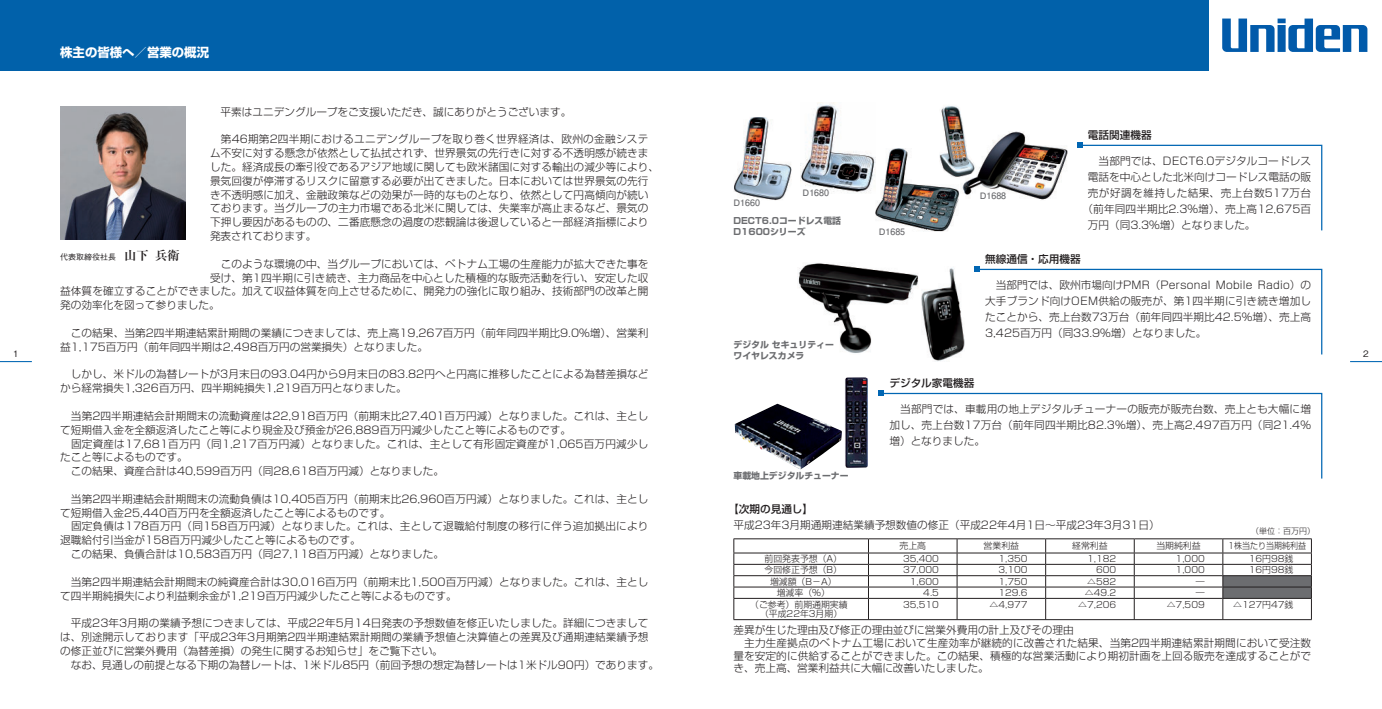
<style>
.page{position:relative;width:1382px;height:709px;background:#fff}
.page>*{position:absolute;margin:0;border:0;box-sizing:border-box;transform-origin:0 0}
.t1{font:12.38px "Shin Go Pr 5 Bold 90 pv RKSJ H";color:#fff}
.t2{font:10.62px/13.9px "Shin Go Pr 5 Light 90 pv RKSJ H";letter-spacing:.005em;color:#231f20}
.t3{font:10.62px "Shin Go Pr 5 Medium 90 pv RKSJ H";color:#231f20}
.t4{font:10.62px "Shin Go Pr 5 Light 90 pv RKSJ H";letter-spacing:.045em;color:#231f20}
.t5{font:8.88px/8.9px "Shin Go Pr 5 Light 90 pv RKSJ H";color:#231f20;text-align:center}
.t6{font:8.88px/10.6px "Shin Go Pr 5 Bold 90 pv RKSJ H";color:#6c6d70}
.t7{font:8.88px "Futo Go B101 Pr 5 Bold 90 pv RKSJ H";color:#6c6d70}
.t8{font:8.88px "Shin Go Pr 5 Light 90 pv RKSJ H";color:#231f20;scale:.9 1}
.t9{font:8.88px "Gothic BBB Pr 5 Medium 90 pv RKSJ H";color:#231f20}
.t10{font:8px "Gothic BBB Pr 5 Medium 90 pv RKSJ H";color:#231f20}
.t11{font:8px "Shin Go Pr 5 Light 90 pv RKSJ H";color:#231f20}
.s1{font-family:"Ryumin Pr 5 Bold 90 pv RKSJ H";font-size:12.38px}
</style>
<div class="page">
<div style="left:0;top:0;width:691px;height:71px;background:#0161aa"></div>
<div style="left:691px;top:0;width:517px;height:71px;background:#0161aa"></div>
<img style="left:798px;top:263px;width:121px;height:90px">
<hr style="left:733px;top:538px;width:135px;height:1px;background:#231f20">
<hr style="left:868px;top:538px;width:89px;height:1px;background:#231f20">
<hr style="left:957px;top:538px;width:89px;height:1px;background:#231f20">
<hr style="left:1046px;top:538px;width:88px;height:1px;background:#231f20">
<hr style="left:1134px;top:538px;width:89px;height:1px;background:#231f20">
<hr style="left:1223px;top:538px;width:89px;height:1px;background:#231f20">
<hr style="left:733px;top:552px;width:135px;height:1px;background:#231f20">
<hr style="left:868px;top:552px;width:89px;height:1px;background:#231f20">
<hr style="left:957px;top:552px;width:89px;height:1px;background:#231f20">
<hr style="left:1046px;top:552px;width:88px;height:1px;background:#231f20">
<hr style="left:1134px;top:552px;width:89px;height:1px;background:#231f20">
<hr style="left:733px;top:564px;width:135px;height:1px;background:#231f20">
<hr style="left:868px;top:564px;width:89px;height:1px;background:#231f20">
<hr style="left:957px;top:564px;width:89px;height:1px;background:#231f20">
<hr style="left:1046px;top:564px;width:88px;height:1px;background:#231f20">
<hr style="left:1134px;top:564px;width:89px;height:1px;background:#231f20">
<hr style="left:733px;top:575px;width:135px;height:1px;background:#231f20">
<hr style="left:868px;top:575px;width:89px;height:1px;background:#231f20">
<hr style="left:957px;top:575px;width:89px;height:1px;background:#231f20">
<hr style="left:1046px;top:575px;width:88px;height:1px;background:#231f20">
<hr style="left:1134px;top:575px;width:89px;height:1px;background:#231f20">
<hr style="left:733px;top:586px;width:135px;height:1px;background:#231f20">
<hr style="left:868px;top:586px;width:89px;height:1px;background:#231f20">
<hr style="left:957px;top:586px;width:89px;height:1px;background:#231f20">
<hr style="left:1046px;top:586px;width:88px;height:1px;background:#231f20">
<hr style="left:1134px;top:586px;width:89px;height:1px;background:#231f20">
<hr style="left:733px;top:598px;width:135px;height:1px;background:#231f20">
<svg style="left:733px;top:539px;width:1px;height:80px"></svg>
<hr style="left:868px;top:598px;width:89px;height:1px;background:#231f20">
<svg style="left:868px;top:539px;width:1px;height:80px"></svg>
<hr style="left:957px;top:598px;width:89px;height:1px;background:#231f20">
<svg style="left:957px;top:539px;width:1px;height:80px"></svg>
<hr style="left:1046px;top:598px;width:88px;height:1px;background:#231f20">
<svg style="left:1045px;top:539px;width:1px;height:80px"></svg>
<hr style="left:1134px;top:598px;width:89px;height:1px;background:#231f20">
<svg style="left:1134px;top:539px;width:1px;height:80px"></svg>
<svg style="left:1222px;top:539px;width:90px;height:80px"></svg>
<hr style="left:733px;top:619px;width:579px;height:1px;background:#231f20">
<img style="left:60px;top:106px;width:125px;height:133px">
<img style="left:962px;top:131px;width:106px;height:69px">
<img style="left:875px;top:149px;width:85px;height:83px">
<img style="left:734px;top:117px;width:58px;height:83px">
<img style="left:735px;top:377px;width:133px;height:92px">
<img style="left:921px;top:268px;width:44px;height:93px">
<img style="left:939px;top:106px;width:37px;height:73px">
<img style="left:801px;top:103px;width:74px;height:90px">
<svg style="left:1077px;top:143px;width:246px;height:88px"></svg>
<svg style="left:974px;top:267px;width:349px;height:88px"></svg>
<svg style="left:879px;top:391px;width:444px;height:88px"></svg>
<hr style="left:0;top:361px;width:32px;height:1px;background:#0166b3">
<hr style="left:1350px;top:361px;width:32px;height:1px;background:#0166b3">
<svg style="left:1222px;top:19px;width:145px;height:33px"></svg>
<p class="t1" style="left:60px;top:48px;width:150px">株主の皆様へ／営業の概況</p>
<p class="t2" style="left:210px;top:106px;width:363px">　平素はユニデングループをご支援いただき、誠にありがとうございます。</p>
<p class="t2" style="left:210px;top:134px;width:451px">　第46期第2四半期におけるユニデングループを取り巻く世界経済は、欧州の金融システム不安に対する懸念が依然として払拭されず、世界景気の先行きに対する不透明感が続きました。経済成長の牽引役であるアジア地域に関しても欧米諸国に対する輸出の減少等により、景気回復が停滞するリスクに留意する必要が出てきました。日本においては世界景気の先行き不透明感に加え、金融政策などの効果が一時的なものとなり、依然として円高傾向が続いております。当グループの主力市場である北米に関しては、失業率が高止まるなど、景気の下押し要因があるものの、二番底懸念の過度の悲観論は後退していると一部経済指標により発表されております。</p>
<p class="t2" style="left:210px;top:258px;width:440px">　このような環境の中、当グループにおいては、ベトナム工場の生産能力が拡大できた事を</p>
<p class="t2" style="left:210px;top:272px;width:440px">受け、第1四半期に引き続き、主力商品を中心とした積極的な販売活動を行い、安定した収</p>
<p class="t2" style="left:60px;top:286px;width:590px">益体質を確立することができました。加えて収益体質を向上させるために、開発力の強化に取り組み、技術部門の改革と開</p>
<p class="t2" style="left:60px;top:300px;width:161px">発の効率化を図って参りました。</p>
<p class="t2" style="left:60px;top:327px;width:590px">　この結果、当第2四半期連結累計期間の業績につきましては、売上高19,267百万円（前年同四半期比9.0％増）、営業利益1,175百万円（前年同四半期は2,498百万円の営業損失）となりました。</p>
<p class="t2" style="left:60px;top:369px;width:590px">　しかし、米ドルの為替レートが3月末日の93.04円から9月末日の83.82円へと円高に推移したことによる為替差損などから経常損失1,326百万円、四半期純損失1,219百万円となりました。</p>
<p class="t2" style="left:60px;top:410px;width:590px">　当第2四半期連結会計期間末の流動資産は22,918百万円（前期末比27,401百万円減）となりました。これは、主として短期借入金を全額返済したこと等により現金及び預金が26,889百万円減少したこと等によるものです。<br>　固定資産は17,681百万円（同1,217百万円減）となりました。これは、主として有形固定資産が1,065百万円減少したこと等によるものです。<br>　この結果、資産合計は40,599百万円（同28,618百万円減）となりました。</p>
<p class="t2" style="left:60px;top:493px;width:590px">　当第2四半期連結会計期間末の流動負債は10,405百万円（前期末比26,960百万円減）となりました。これは、主として短期借入金25,440百万円を全額返済したこと等によるものです。<br>　固定負債は178百万円（同158百万円減）となりました。これは、主として退職給付制度の移行に伴う追加拠出により退職給付引当金が158百万円減少したこと等によるものです。<br>　この結果、負債合計は10,583百万円（同27,118百万円減）となりました。</p>
<p class="t2" style="left:60px;top:576px;width:590px">　当第2四半期連結会計期間末の純資産合計は30,016百万円（前期末比1,500百万円減）となりました。これは、主として四半期純損失により利益剰余金が1,219百万円減少したこと等によるものです。</p>
<p class="t2" style="left:60px;top:617px;width:600px">　平成23年3月期の業績予想につきましては、平成22年5月14日発表の予想数値を修正いたしました。詳細につきましては、別途開示しております「平成23年3月期第2四半期連結累計期間の業績予想値と決算値との差異及び通期連結業績予想の修正並びに営業外費用（為替差損）の発生に関するお知らせ」をご覧下さい。<br>　なお、見通しの前提となる下期の為替レートは、1米ドル85円（前回予想の想定為替レートは1米ドル90円）であります。</p>
<p class="t3" style="left:1088px;top:131px;width:65px">電話関連機器</p>
<p class="t2" style="left:1088px;top:156px;width:225px">　当部門では、DECT6.0デジタルコードレス</p>
<p class="t2" style="left:1088px;top:172px;width:225px">電話を中心とした北米向けコードレス電話の販</p>
<p class="t4" style="left:1088px;top:189px;width:225px">売が好調を維持した結果、売上台数517万台</p>
<p class="t2" style="left:1082px;top:204px;width:230px">（前年同四半期比2.3％増）、売上高12,675百</p>
<p class="t2" style="left:1088px;top:220px;width:169px">万円（同3.3％増）となりました。</p>
<p class="t7" style="left:803px;top:190px;width:28px">D1680</p>
<p class="t7" style="left:980px;top:192px;width:28px">D1688</p>
<p class="t7" style="left:733px;top:200px;width:28px">D1660</p>
<p class="t6" style="left:733px;top:216px;width:109px">DECT6.0コードレス電話<br>D1600シリーズ</p>
<p class="t7" style="left:879px;top:228px;width:28px">D1685</p>
<p class="t10" style="left:60px;top:254px;width:121px">代表取締役社長　<span class="s1">山下　兵衛</span></p>
<p class="t3" style="left:985px;top:255px;width:97px">無線通信・応用機器</p>
<p class="t2" style="left:985px;top:279px;width:327px;line-height:16px;text-align:justify">　当部門では、欧州市場向けPMR（Personal Mobile Radio）の大手ブランド向けOEM供給の販売が、第1四半期に引き続き増加したことから、売上台数73万台（前年同四半期比42.5％増）、売上高3,425百万円（同33.9％増）となりました。</p>
<p class="t6" style="left:733px;top:341px;width:102px">デジタル セキュリティー</p>
<p class="t9" style="left:13px;top:350px;width:7px">1</p>
<p class="t6" style="left:733px;top:351px;width:72px">ワイヤレスカメラ</p>
<p class="t9" style="left:1363px;top:350px;width:7px">2</p>
<p class="t3" style="left:889px;top:379px;width:87px">デジタル家電機器</p>
<p class="t2" style="left:889px;top:403px;width:423px;line-height:16px;text-align:justify">　当部門では、車載用の地上デジタルチューナーの販売が販売台数、売上とも大幅に増加し、売上台数17万台（前年同四半期比82.3％増）、売上高2,497百万円（同21.4％増）となりました。</p>
<p class="t6" style="left:733px;top:472px;width:117px">車載地上デジタルチューナー</p>
<p class="t3" style="left:728px;top:505px;width:87px">【次期の見通し】</p>
<p class="t2" style="left:733px;top:519px;width:428px">平成23年3月期通期連結業績予想数値の修正（平成22年4月1日～平成23年3月31日）</p>
<p class="t11" style="left:1251px;top:528px;width:65px">（単位：百万円）</p>
<p class="t5" style="left:899px;top:542px;width:28px">売上高</p>
<p class="t5" style="left:984px;top:542px;width:37px">営業利益</p>
<p class="t5" style="left:1072px;top:542px;width:37px">経常利益</p>
<p class="t5" style="left:1156px;top:542px;width:46px">当期純利益</p>
<p class="t8" style="left:1228px;top:542px;width:88px">1株当たり当期純利益</p>
<p class="t5" style="left:765px;top:555px;width:79px">前回発表予想（A）</p>
<p class="t5" style="left:903px;top:555px;width:37px">35,400</p>
<p class="t5" style="left:998px;top:555px;width:31px">1,350</p>
<p class="t5" style="left:1087px;top:555px;width:31px">1,182</p>
<p class="t5" style="left:1176px;top:555px;width:31px">1,000</p>
<p class="t5" style="left:1249px;top:555px;width:46px">16円98銭</p>
<p class="t5" style="left:765px;top:567px;width:79px">今回修正予想（B）</p>
<p class="t5" style="left:903px;top:567px;width:37px">37,000</p>
<p class="t5" style="left:998px;top:567px;width:31px">3,100</p>
<p class="t5" style="left:1096px;top:567px;width:22px">600</p>
<p class="t5" style="left:1176px;top:567px;width:31px">1,000</p>
<p class="t5" style="left:1249px;top:567px;width:46px">16円98銭</p>
<p class="t5" style="left:770px;top:578px;width:68px">増減額（B－A）</p>
<p class="t5" style="left:910px;top:578px;width:31px">1,600</p>
<p class="t5" style="left:998px;top:578px;width:31px">1,750</p>
<p class="t5" style="left:1087px;top:578px;width:31px">△582</p>
<p class="t5" style="left:1196px;top:578px;width:10px">―</p>
<p class="t5" style="left:777px;top:589px;width:55px">増減率（％）</p>
<p class="t5" style="left:923px;top:589px;width:17px">4.5</p>
<p class="t5" style="left:998px;top:589px;width:31px">129.6</p>
<p class="t5" style="left:1085px;top:589px;width:33px">△49.2</p>
<p class="t5" style="left:1196px;top:589px;width:10px">―</p>
<p class="t5" style="left:750px;top:601px;width:99px">（ご参考）前期通期実績（平成22年3月期）</p>
<p class="t5" style="left:903px;top:601px;width:37px">35,510</p>
<p class="t5" style="left:989px;top:601px;width:40px">△4,977</p>
<p class="t5" style="left:1078px;top:601px;width:40px">△7,206</p>
<p class="t5" style="left:1167px;top:601px;width:40px">△7,509</p>
<p class="t5" style="left:1233px;top:601px;width:62px">△127円47銭</p>
<p class="t2" style="left:733px;top:625px;width:579px;line-height:12.9px">差異が生じた理由及び修正の理由並びに営業外費用の計上及びその理由<br>　主力生産拠点のベトナム工場において生産効率が継続的に改善された結果、当第2四半期連結累計期間において受注数量を安定的に供給することができました。この結果、積極的な営業活動により期初計画を上回る販売を達成することができ、売上高、営業利益共に大幅に改善いたしました。</p>
</div>
